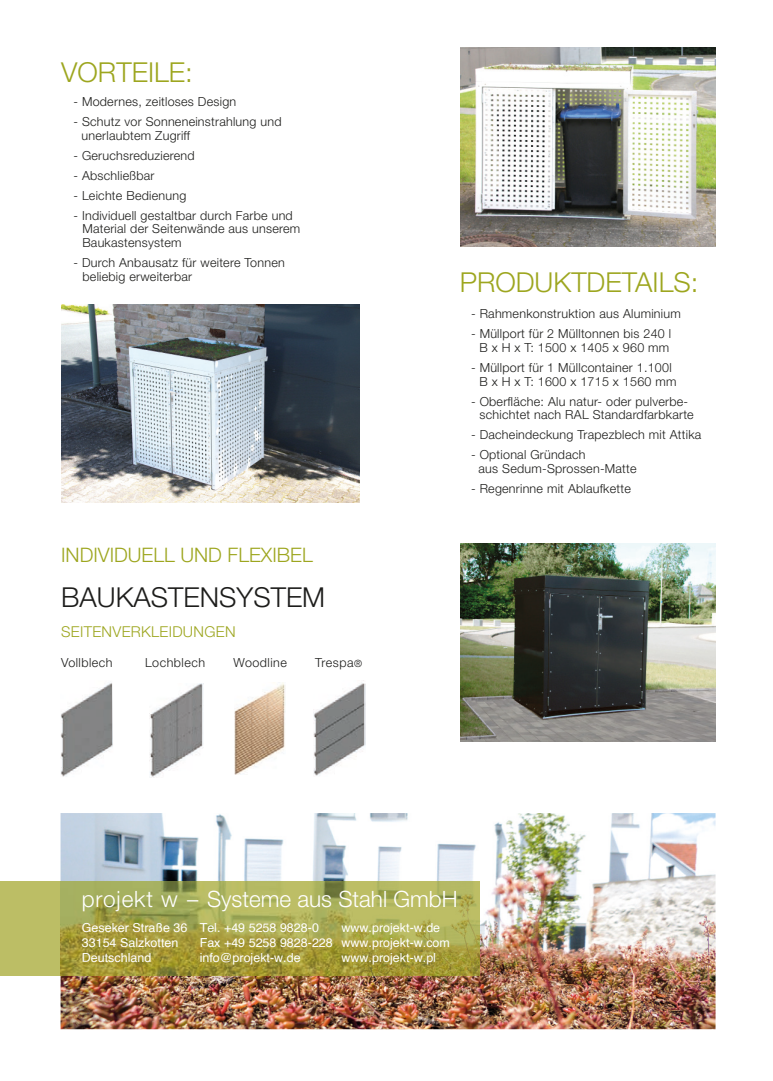
<style>
.page{position:relative;width:773px;height:1081px;background:#fff}
.page>*{position:absolute;margin:0;border:0;box-sizing:border-box;transform-origin:0 0}
.t1{font:300 27.5px "Helvetica Neue LT Std";color:#9da61f}
.t2{font:300 27.5px "Helvetica Neue LT Std";color:#1d1d1b}
.t3{font:300 22.5px "Helvetica Neue LT Std";color:#fff}
.t4{font:300 20px "Helvetica Neue LT Std";color:#9da61f}
.t5{font:300 15px "Helvetica Neue LT Std";letter-spacing:.02em;color:#9da61f}
.t6{font:300 12.5px/13.8px "Helvetica Neue LT Std";letter-spacing:.02em;color:#1d1d1b}
.t7{font:12.5px/15px "Helvetica";color:#fff}
.t8{font:300 12.5px "Helvetica Neue LT Std";letter-spacing:.04em;color:#1d1d1b}
.s1{font-size:10px}
</style>
<div class="page">
<img style="left:460px;top:48px;width:255px;height:198px">
<img style="left:61px;top:304px;width:298px;height:198px">
<img style="left:60px;top:683px;width:53px;height:94px">
<img style="left:149px;top:684px;width:54px;height:94px">
<img style="left:234px;top:682px;width:51px;height:92px">
<img style="left:314px;top:680px;width:51px;height:96px">
<img style="left:460px;top:543px;width:255px;height:199px">
<img style="left:61px;top:813px;width:654px;height:216px">
<div style="left:0;top:881px;width:61px;height:94px;background:#bcbe65"></div>
<img style="left:61px;top:881px;width:418px;height:94px">
<h1 class="t1" style="left:61px;top:55px;width:133px">VORTEILE:</h1>
<p class="t6" style="left:73px;top:94px;width:164px">- Modernes, zeitloses Design</p>
<p class="t6" style="left:82px;top:114px;width:201px;text-indent:-8px">- Schutz vor Sonneneinstrahlung und unerlaubtem Zugriff</p>
<p class="t6" style="left:73px;top:148px;width:123px">- Geruchsreduzierend</p>
<p class="t6" style="left:73px;top:168px;width:83px">- Abschließbar</p>
<p class="t6" style="left:73px;top:188px;width:114px">- Leichte Bedienung</p>
<p class="t6" style="left:82px;top:208px;width:219px;text-indent:-9px">- Individuell gestaltbar durch Farbe und<br>Material der Seitenwände aus unserem<br>Baukastensystem</p>
<p class="t6" style="left:82px;top:255px;width:204px;text-indent:-9px">- Durch Anbausatz für weitere Tonnen beliebig erweiterbar</p>
<h3 class="t4" style="left:61px;top:543px;width:253px">INDIVIDUELL UND FLEXIBEL</h3>
<h1 class="t2" style="left:61px;top:580px;width:265px">BAUKASTENSYSTEM</h1>
<p class="t5" style="left:61px;top:623px;width:176px">SEITENVERKLEIDUNGEN</p>
<p class="t8" style="left:61px;top:655px;width:53px">Vollblech</p>
<p class="t8" style="left:145px;top:655px;width:62px">Lochblech</p>
<p class="t8" style="left:233px;top:655px;width:55px">Woodline</p>
<p class="t6" style="left:315px;top:656px;width:48px">Trespa<span class="s1">®</span></p>
<h1 class="t1" style="left:459px;top:265px;width:240px">PRODUKTDETAILS:</h1>
<p class="t6" style="left:471px;top:306px;width:211px">- Rahmenkonstruktion aus Aluminium</p>
<p class="t6" style="left:471px;top:326px;width:201px;text-align:center">- Müllport für 2 Mülltonnen bis 240 l<br>B x H x T: 1500 x 1405 x 960 mm</p>
<p class="t6" style="left:479px;top:360px;width:198px;text-indent:-8px">- Müllport für 1 Müllcontainer 1.100l<br>B x H x T: 1600 x 1715 x 1560 mm</p>
<p class="t6" style="left:479px;top:394px;width:216px;text-indent:-8px">- Oberfläche: Alu natur- oder pulverbe&shy;schichtet nach RAL Standardfarbkarte</p>
<p class="t6" style="left:471px;top:428px;width:232px">- Dacheindeckung Trapezblech mit Attika</p>
<p class="t6" style="left:478px;top:448px;width:160px;text-indent:-7px">- Optional Gründach<br>aus Sedum-Sprossen-Matte</p>
<p class="t6" style="left:471px;top:481px;width:161px">- Regenrinne mit Ablaufkette</p>
<h2 class="t3" style="left:82px;top:885px;width:377px">projekt w – Systeme aus Stahl GmbH</h2>
<p class="t7" style="left:82px;top:921px;width:107px">Geseker Straße 36<br>33154 Salzkotten<br>Deutschland</p>
<p class="t7" style="left:200px;top:921px;width:135px">Tel. +49 5258 9828-0<br>Fax +49 5258 9828-228 info@projekt-w.de</p>
<p class="t7" style="left:341px;top:921px;width:110px">www.projekt-w.de www.projekt-w.com www.projekt-w.pl</p>
</div>
